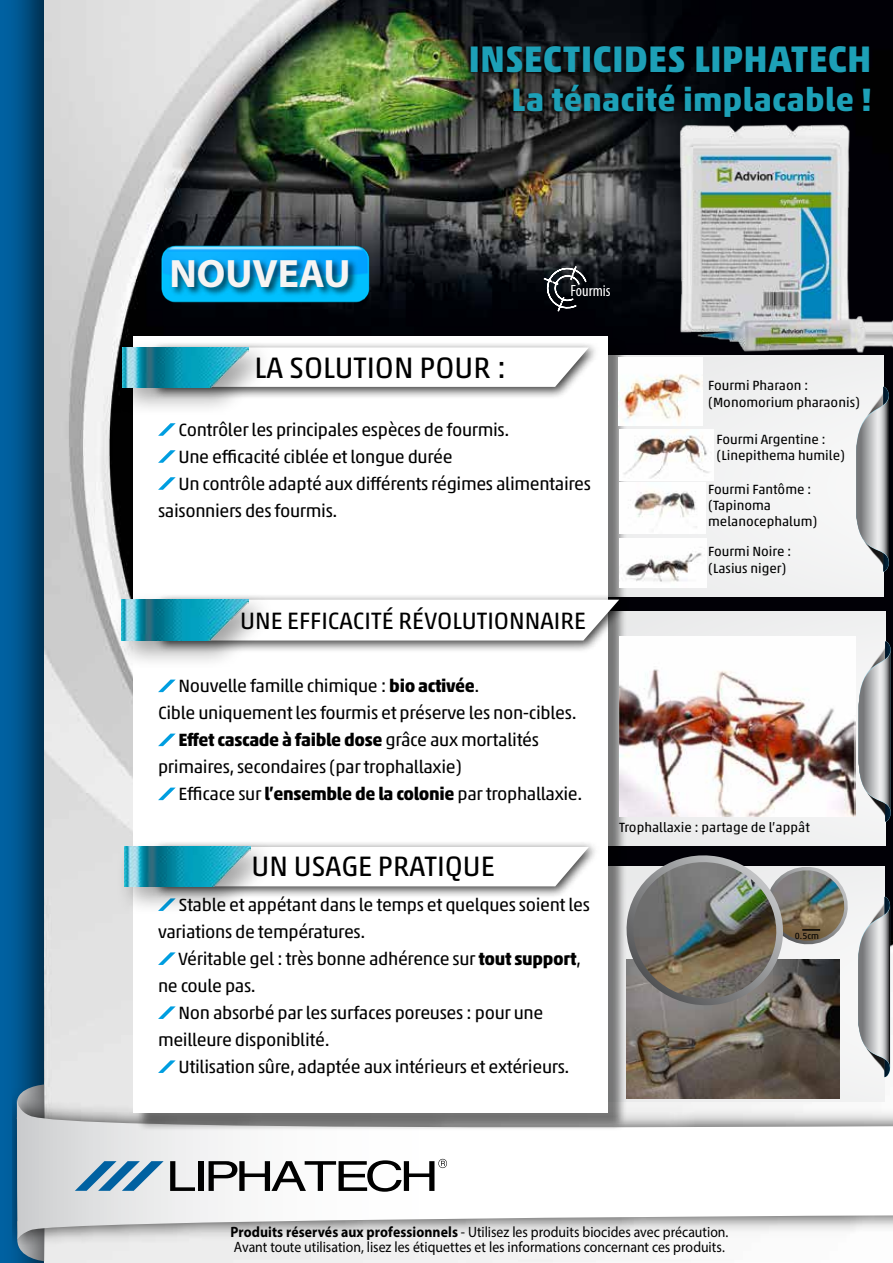
<style>
.page{position:relative;width:893px;height:1263px;background:#fff}
.page>*{position:absolute;margin:0;border:0;box-sizing:border-box;transform-origin:0 0}
.t1{font:700 39.75px "Myriad Pro";color:#f6f4f3}
.t2{font:700 37.5px "Akko Pro";color:#1da0b7}
.t3{font:700 32.85px "Akko Pro";letter-spacing:.01em;color:#1da0b7}
.t4{font:30px "Akko Pro";color:#000}
.t5{font:28.5px "Akko Pro";color:#000}
.t6{font:24px "Akko Pro";color:#000}
.t7{font:18px/27px "Akko Pro";letter-spacing:-.02em;color:#000}
.t8{font:700 18px "Akko Pro";letter-spacing:-.02em;color:#000}
.t9{font:condensed 16.35px "Myriad Pro";color:#fff}
.t10{font:15px/15px "Myriad Pro";color:#000;scale:.92 1}
.t11{font:13.5px/16.2px "Akko Pro";color:#000}
.t12{font:9px "Akko Pro";color:#000}
.s1{font-weight:700}
.s2{font-weight:400}
</style>
<div class="page">
<div style="left:4px;top:0;width:889px;height:1263px;background:#000;opacity:.6"></div>
<img style="left:45px;top:0;width:848px;height:1076px">
<img style="left:13px;top:1076px;width:880px;height:187px">
<svg style="left:17px;top:1099px;width:876px;height:141px"></svg>
<svg style="left:29px;top:1159px;width:428px;height:53px"></svg>
<div style="left:349px;top:356px;width:534px;height:240px;background:#f2f2f3"></div>
<svg style="left:856px;top:387px;width:33px;height:185px"></svg>
<div style="left:364px;top:611px;width:521px;height:235px;background:#eeeeef"></div>
<svg style="left:859px;top:641px;width:32px;height:181px"></svg>
<div style="left:135px;top:338px;width:492px;height:793px;background:#000;opacity:.5"></div>
<div style="left:133px;top:336px;width:475px;height:776px;background:#fff"></div>
<svg style="left:158px;top:423px;width:18px;height:13px"></svg>
<svg style="left:158px;top:450px;width:18px;height:13px"></svg>
<svg style="left:158px;top:477px;width:18px;height:13px"></svg>
<svg style="left:158px;top:680px;width:17px;height:12px"></svg>
<svg style="left:158px;top:734px;width:17px;height:12px"></svg>
<svg style="left:158px;top:788px;width:17px;height:12px"></svg>
<svg style="left:158px;top:952px;width:18px;height:13px"></svg>
<svg style="left:158px;top:1006px;width:18px;height:13px"></svg>
<svg style="left:158px;top:1060px;width:18px;height:13px"></svg>
<div style="left:151px;top:841px;width:448px;height:58px;background:#000;opacity:.75"></div>
<svg style="left:278px;top:847px;width:311px;height:39px"></svg>
<div style="left:116px;top:839px;width:162px;height:77px;background:#000;opacity:.36"></div>
<img style="left:124px;top:847px;width:127px;height:40px">
<div style="left:467px;top:45px;width:403px;height:75px;background:#000;opacity:.75"></div>
<svg style="left:543px;top:265px;width:44px;height:47px;background:#33353a"></svg>
<div style="left:154px;top:594px;width:476px;height:58px;background:#000;opacity:.75"></div>
<svg style="left:275px;top:600px;width:344px;height:40px"></svg>
<div style="left:114px;top:591px;width:161px;height:79px;background:#000;opacity:.36"></div>
<img style="left:122px;top:600px;width:126px;height:41px">
<div style="left:149px;top:341px;width:451px;height:58px;background:#000;opacity:.75"></div>
<svg style="left:276px;top:347px;width:313px;height:40px"></svg>
<div style="left:114px;top:339px;width:162px;height:78px;background:#000;opacity:.36"></div>
<img style="left:122px;top:347px;width:127px;height:40px">
<img style="left:155px;top:243px;width:223px;height:61px">
<img style="left:165px;top:249px;width:197px;height:59px">
<img style="left:652px;top:70px;width:241px;height:297px">
<img style="left:619px;top:358px;width:83px;height:68px">
<img style="left:619px;top:429px;width:94px;height:51px">
<img style="left:619px;top:483px;width:86px;height:51px">
<img style="left:619px;top:538px;width:88px;height:50px">
<img style="left:619px;top:636px;width:236px;height:180px">
<img style="left:626px;top:1077px;width:213px;height:21px">
<img style="left:616px;top:852px;width:274px;height:225px">
<h1 class="t1" style="left:169px;top:247px;width:183px">NOUVEAU</h1>
<h2 class="t2" style="left:468px;top:36px;width:405px">INSECTICIDES LIPHATECH</h2>
<h3 class="t3" style="left:511px;top:80px;width:362px">La ténacité implacable !</h3>
<p class="t9" style="left:571px;top:281px;width:41px">Fourmis</p>
<h3 class="t4" style="left:254px;top:350px;width:253px">la solution pou r :</h3>
<p class="t7" style="left:179px;top:416px;width:332px">Contrôler les principales espèces de fourmis.</p>
<p class="t7" style="left:179px;top:443px;width:276px">Une efficacité ciblée et longue durée</p>
<p class="t7" style="left:179px;top:470px;width:414px">Un contrôle adapté aux différents régimes alimentaires</p>
<p class="t7" style="left:158px;top:497px;width:181px">saisonniers des fourmis.</p>
<h3 class="t6" style="left:240px;top:606px;width:15px">une</h3>
<h3 class="t6" style="left:287px;top:606px;width:297px">efficacité rÉvolutionnaire</h3>
<p class="t7" style="left:179px;top:672px;width:302px">Nouvelle famille chimique : <span class="s1">bio activée</span>.</p>
<p class="t7" style="left:158px;top:699px;width:420px">Cible uniquement les fourmis et préserve les non-cibles.</p>
<p class="t8" style="left:179px;top:729px;width:362px">Effet cascade à faible dose <span class="s2">grâce aux mortalités</span></p>
<p class="t7" style="left:158px;top:753px;width:305px">primaires, secondaires (par trophallaxie)</p>
<p class="t7" style="left:179px;top:780px;width:405px">Efficace sur <span class="s1">l’ensemble de la colonie</span> par trophallaxie.</p>
<h3 class="t5" style="left:252px;top:849px;width:227px">un usage pratique</h3>
<p class="t7" style="left:158px;top:891px;width:434px;text-indent:21px">Stable et appétant dans le temps et quelques soient les variations de températures.</p>
<p class="t7" style="left:178px;top:945px;width:405px">Véritable gel : très bonne adhérence sur <span class="s1">tout support</span>,</p>
<p class="t7" style="left:158px;top:972px;width:99px">ne coule pas.</p>
<p class="t7" style="left:179px;top:999px;width:366px">Non absorbé par les surfaces poreuses : pour une</p>
<p class="t7" style="left:158px;top:1026px;width:173px">meilleure disponiblité.</p>
<p class="t7" style="left:179px;top:1053px;width:392px">Utilisation sûre, adaptée aux intérieurs et extérieurs.</p>
<p class="t11" style="left:708px;top:377px;width:153px">Fourmi Pharaon : (Monomorium pharaonis)</p>
<p class="t11" style="left:716px;top:431px;width:130px">Fourmi Argentine : (Linepithema humile)</p>
<p class="t11" style="left:708px;top:481px;width:111px">Fourmi Fantôme : (Tapinoma melanocephalum)</p>
<p class="t11" style="left:708px;top:543px;width:85px">Fourmi Noire : (Lasius niger)</p>
<p class="t11" style="left:619px;top:819px;width:192px">Trophallaxie : partage de l’appât</p>
<p class="t12" style="left:795px;top:931px;width:26px">0.5cm</p>
<p class="t10" style="left:230px;top:1224px;width:543px"><span class="s1">Produits réservés aux professionnels</span> - Utilisez les produits biocides avec précaution.<br>Avant toute utilisation, lisez les étiquettes et les informations concernant ces produits.</p>
</div>
